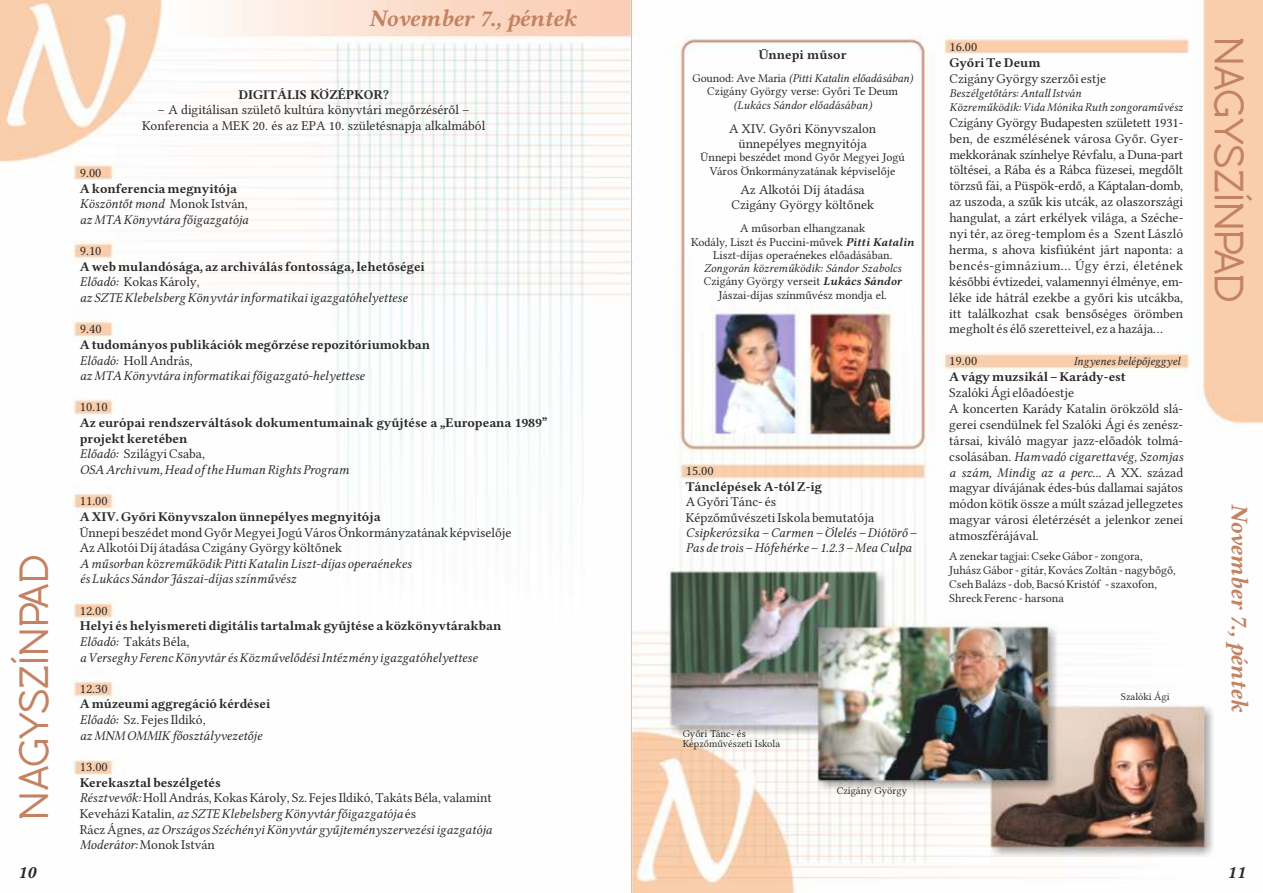
<style>
.page{position:relative;width:1263px;height:893px;background:#fff}
.page>*{position:absolute;margin:0;border:0;box-sizing:border-box;transform-origin:0 0}
.t1{font:600 42px "Rawengulk";color:#c38362}
.t2{font:24px "Lin Libertine BI";color:#c38362}
.t3{font:18px "Lin Libertine BI";color:#2b2a29}
.t4{font:13.5px/15.9px "Lin Libertine";color:#2b2a29}
.t5{font:13.5px/15.6px "Lin Libertine I";color:#2b2a29}
.t6{font:13.5px/15.6px "Lin Libertine B";color:#2b2a29}
.t7{font:12px/13.2px "Lin Libertine";color:#2b2a29;text-align:center}
.t8{font:12px/14.1px "Lin Libertine I";color:#2b2a29}
.t9{font:10.5px/9.8px "Lin Libertine";color:#2b2a29}
.s1{font-family:"Lin Libertine"}
.s2{font-family:"Lin Libertine I"}
.s3{font-family:"Lin Libertine BI"}
</style>
<div class="page">
<img style="left:0;top:0;width:1263px;height:893px">
<hr style="left:631px;top:0;width:1px;height:893px;background:#c5c6c6">
<h1 class="t1" style="left:15px;top:820px;width:267px;rotate:-90deg">NAGYSZÍNPAD</h1>
<h2 class="t2" style="left:369px;top:5px;width:209px">November 7., péntek</h2>
<p class="t6" style="left:238px;top:87px;width:152px">DIGITÁLIS KÖZÉPKOR?</p>
<p class="t4" style="left:142px;top:102px;width:345px;text-align:center">– A digitálisan születő kultúra könyvtári megőrzéséről –<br>Konferencia a MEK 20. és az EPA 10. születésnapja alkalmából</p>
<p class="t4" style="left:80px;top:165px;width:23px">9.00</p>
<p class="t6" style="left:80px;top:180px;width:159px">A konferencia megnyitója</p>
<p class="t5" style="left:80px;top:196px;width:170px">Köszöntőt mond <span class="s1">Monok István, </span>az MTA Könyvtára főigazgatója</p>
<p class="t4" style="left:80px;top:243px;width:23px">9.10</p>
<p class="t6" style="left:80px;top:259px;width:347px">A web mulandósága, az archiválás fontossága, lehetőségei</p>
<p class="t4" style="left:80px;top:274px;width:122px"><span class="s2">Előadó:</span> Kokas Károly,</p>
<p class="t5" style="left:80px;top:290px;width:329px">az SZTE Klebelsberg Könyvtár informatikai igazgatóhelyettese</p>
<p class="t4" style="left:80px;top:321px;width:23px">9.40</p>
<p class="t6" style="left:80px;top:337px;width:352px">A tudományos publikációk megőrzése repozitóriumokban</p>
<p class="t4" style="left:80px;top:352px;width:115px"><span class="s2">Előadó:</span> Holl András,</p>
<p class="t5" style="left:80px;top:368px;width:286px">az MTA Könyvtára informatikai főigazgató-helyettese</p>
<p class="t4" style="left:80px;top:399px;width:30px">10.10</p>
<p class="t6" style="left:80px;top:415px;width:469px">Az európai rendszerváltások dokumentumainak gyűjtése a „Europeana 1989” projekt keretében</p>
<p class="t4" style="left:80px;top:446px;width:127px"><span class="s2">Előadó:</span> Szilágyi Csaba,</p>
<p class="t5" style="left:80px;top:462px;width:271px">OSA Archivum, Head of the Human Rights Program</p>
<p class="t4" style="left:80px;top:493px;width:30px">11.00</p>
<p class="t6" style="left:80px;top:509px;width:302px">A XIV. Győri Könyvszalon ünnepélyes megnyitója</p>
<p class="t4" style="left:80px;top:524px;width:433px">Ünnepi beszédet mond Győr Megyei Jogú Város Önkormányzatának képviselője<br>Az Alkotói Díj átadása Czigány György költőnek</p>
<p class="t5" style="left:80px;top:556px;width:333px">A műsorban közreműködik Pitti Katalin Liszt-díjas operaénekes és Lukács Sándor Jászai-díjas színművész</p>
<p class="t4" style="left:80px;top:602px;width:30px">12.00</p>
<p class="t6" style="left:80px;top:618px;width:423px">Helyi és helyismereti digitális tartalmak gyűjtése a közkönyvtárakban</p>
<p class="t4" style="left:80px;top:634px;width:111px"><span class="s2">Előadó:</span> Takáts Béla,</p>
<p class="t5" style="left:80px;top:649px;width:399px">a Verseghy Ferenc Könyvtár és Közművelődési Intézmény igazgatóhelyettese</p>
<p class="t4" style="left:80px;top:680px;width:30px">12.30</p>
<p class="t6" style="left:80px;top:696px;width:192px">A múzeumi aggregáció kérdései</p>
<p class="t4" style="left:80px;top:712px;width:127px"><span class="s2">Előadó:</span> Sz. Fejes Ildikó,</p>
<p class="t5" style="left:80px;top:728px;width:184px">az MNM OMMIK főosztályvezetője</p>
<p class="t4" style="left:80px;top:759px;width:30px">13.00</p>
<p class="t6" style="left:80px;top:774px;width:143px">Kerekasztal beszélgetés</p>
<p class="t4" style="left:80px;top:790px;width:413px"><span class="s2">Résztvevők:</span> Holl András, Kokas Károly, Sz. Fejes Ildikó, Takáts Béla, valamint</p>
<p class="t5" style="left:80px;top:806px;width:414px"><span class="s1">Keveházi Katalin,</span> az SZTE Klebelsberg Könyvtár főigazgatója <span class="s1">és<br>Rácz Ágnes,</span> az Országos Széchényi Könyvtár gyűjteményszervezési igazgatója</p>
<p class="t4" style="left:80px;top:837px;width:137px"><span class="s2">Moderátor:</span> Monok István</p>
<p class="t6" style="left:759px;top:47px;width:89px">Ünnepi műsor</p>
<p class="t8" style="left:692px;top:71px;width:222px"><span class="s1">Gounod: Ave Maria</span> (Pitti Katalin előadásában)</p>
<p class="t7" style="left:707px;top:85px;width:192px">Czigány György verse: Győri Te Deum</p>
<p class="t8" style="left:733px;top:98px;width:140px">(Lukács Sándor előadásában)</p>
<p class="t4" style="left:729px;top:121px;width:149px;line-height:14.9px;text-align:center">A XIV. Győri Könyvszalon ünnepélyes megnyitója</p>
<p class="t7" style="left:700px;top:151px;width:206px">Ünnepi beszédet mond Győr Megyei Jogú<br>Város Önkormányzatának képviselője</p>
<p class="t4" style="left:731px;top:182px;width:144px;line-height:14.9px;text-align:center">Az Alkotói Díj átadása<br>Czigány György költőnek</p>
<p class="t7" style="left:691px;top:222px;width:225px">A műsorban elhangzanak<br>Kodály, Liszt és Puccini-művek <span class="s3">Pitti Katalin<br></span>Liszt-díjas operaénekes előadásában.</p>
<p class="t8" style="left:704px;top:261px;width:199px">Zongorán közreműködik: Sándor Szabolcs</p>
<p class="t7" style="left:704px;top:275px;width:199px">Czigány György verseit <span class="s3">Lukács Sándor<br></span>Jászai-díjas színművész mondja el.</p>
<p class="t4" style="left:686px;top:463px;width:30px">15.00</p>
<p class="t6" style="left:686px;top:479px;width:138px">Tánclépések A-tól Z-ig</p>
<p class="t4" style="left:686px;top:494px;width:190px;line-height:15.5px">A Győri Tánc- és<br>Képzőművészeti Iskola bemutatója</p>
<p class="t5" style="left:686px;top:525px;width:232px">Csipkerózsika – Carmen – Ölelés – Diótörő –<br>Pas de trois – Hófehérke – 1.2.3 – Mea Culpa</p>
<p class="t9" style="left:683px;top:729px;width:99px">Győri Tánc- és<br>Képzőművészeti Iskola</p>
<p class="t9" style="left:837px;top:785px;width:72px">Czigány György</p>
<p class="t4" style="left:949px;top:39px;width:30px">16.00</p>
<p class="t6" style="left:949px;top:55px;width:93px">Győri Te Deum</p>
<p class="t4" style="left:949px;top:70px;width:158px">Czigány György szerzői estje</p>
<p class="t8" style="left:949px;top:86px;width:235px">Beszélgetőtárs: Antall István<br>Közreműködik: Vida Mónika Ruth zongoraművész</p>
<p class="t4" style="left:949px;top:114px;width:235px;text-align:justify">Czigány György Budapesten született 1931- ben, de eszmélésének városa Győr. Gyer&shy;mekkorának színhelye Révfalu, a Duna-part töltései, a Rába és a Rábca füzesei, megdőlt törzsű fái, a Püspök-erdő, a Káptalan-domb, az uszoda, a szűk kis utcák, az olaszországi hangulat, a zárt erkélyek világa, a Széche&shy;nyi tér, az öreg-templom és a Szent László herma, s ahova kisfiúként járt naponta: a bencés-gimnázium… Úgy érzi, életének későbbi évtizedei, valamennyi élménye, em&shy;léke ide hátrál ezekbe a győri kis utcákba, itt találkozhat csak bensőséges örömben megholt és élő szeretteivel, ez a hazája…</p>
<p class="t4" style="left:949px;top:353px;width:30px">19.00</p>
<p class="t8" style="left:1074px;top:354px;width:108px">Ingyenes belépőjeggyel</p>
<p class="t6" style="left:949px;top:369px;width:178px">A vágy muzsikál – Karády-est</p>
<p class="t4" style="left:949px;top:385px;width:235px">Szalóki Ági előadóestje<br>A koncerten Karády Katalin örökzöld slá&shy;gerei csendülnek fel Szalóki Ági és zenész&shy;társai, kiváló magyar jazz-előadók tolmá-</p>
<p class="t5" style="left:949px;top:448px;width:235px"><span class="s1">csolásában.</span> Hamvadó cigarettavég, Szomjas a szám, Mindig az a perc... <span class="s1">A XX. század</span></p>
<p class="t4" style="left:949px;top:480px;width:235px;text-align:justify">magyar dívájának édes-bús dallamai sajátos módon kötik össze a múlt század jellegzetes magyar városi életérzését a jelenkor zenei atmoszférájával.</p>
<p class="t7" style="left:949px;top:549px;width:228px;line-height:14.1px;text-align:left">A zenekar tagjai: Cseke Gábor - zongora, Juhász Gábor - gitár, Kovács Zoltán - nagybőgő, Cseh Balázs - dob, Bacsó Kristóf - szaxofon, Shreck Ferenc - harsona</p>
<p class="t9" style="left:1121px;top:692px;width:50px">Szalóki Ági</p>
<h1 class="t1" style="left:1248px;top:37px;width:268px;rotate:90deg">NAGYSZÍNPAD</h1>
<h2 class="t2" style="left:1253px;top:504px;width:209px;rotate:90deg">November 7., péntek</h2>
<h3 class="t3" style="left:18px;top:861px;width:20px">10</h3>
<h3 class="t3" style="left:1227px;top:861px;width:20px">11</h3>
</div>
